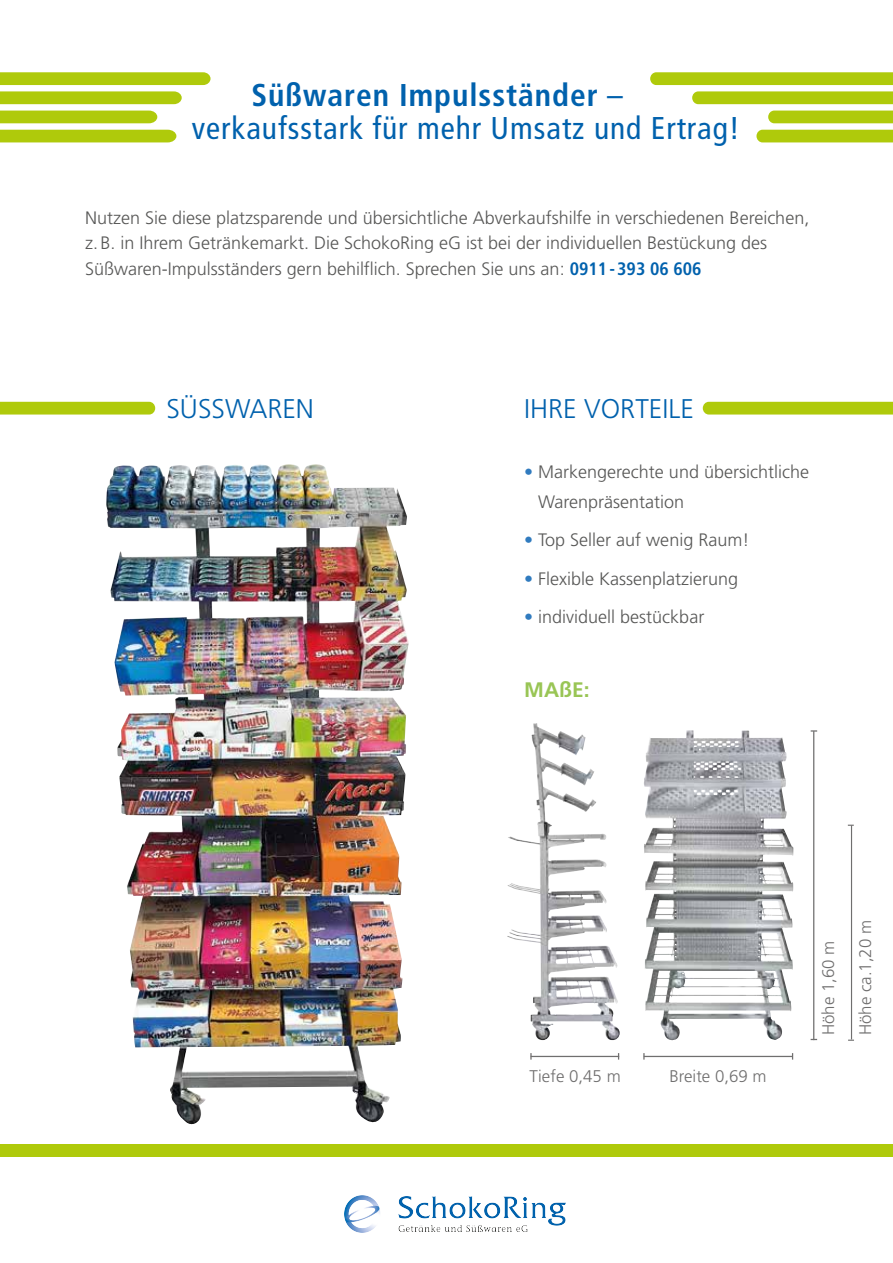
<style>
.page{position:relative;width:893px;height:1263px;background:#fff}
.page>*{position:absolute;margin:0;border:0;box-sizing:border-box;transform-origin:0 0}
.t1{font:condensed 31.5px/33px "Frutiger LT Pro";letter-spacing:.03em;color:#0061ad}
.t2{font:300 27px "Frutiger LT Pro";color:#0061ad}
.t3{font:700 21px "Frutiger LT Pro";color:#99c555}
.t4{font:300 18px/25.5px "Frutiger LT Pro";color:#575756}
.t5{font:300 16.8px/36.9px "Frutiger LT Pro";color:#706f6f}
.s1{font-weight:700}
.s2{font-weight:700;font-stretch:condensed;color:#0061ad}
.s3{color:#307bbf}
</style>
<div class="page">
<svg style="left:1px;top:72px;width:210px;height:13px;background:#b1cb12"></svg>
<div style="left:0;top:402px;width:155px;height:12px;background:#afca0b"></div>
<div style="left:703px;top:402px;width:190px;height:12px;background:#afca0b"></div>
<svg style="left:650px;top:72px;width:243px;height:13px;background:#b1cb11"></svg>
<svg style="left:1px;top:91px;width:181px;height:13px;background:#b2cc15"></svg>
<svg style="left:692px;top:91px;width:201px;height:13px;background:#b2cc14"></svg>
<div style="left:1px;top:111px;width:156px;height:12px;background:#afca0b"></div>
<svg style="left:768px;top:111px;width:125px;height:12px"></svg>
<div style="left:0;top:130px;width:176px;height:12px;background:#afca0b"></div>
<div style="left:756px;top:130px;width:137px;height:12px;background:#afca0b"></div>
<div style="left:0;top:1144px;width:893px;height:13px;background:#afca0b"></div>
<img style="left:0;top:0;width:1px;height:128px">
<img style="left:106px;top:464px;width:297px;height:661px">
<img style="left:507px;top:723px;width:34px;height:299px">
<hr style="left:531px;top:1056px;width:88px;height:1px;background:#706f6f">
<img style="left:644px;top:730px;width:149px;height:311px">
<hr style="left:644px;top:1056px;width:149px;height:1px;background:#706f6f">
<hr style="left:813px;top:731px;width:1px;height:309px;background:#706f6f">
<svg style="left:811px;top:730px;width:6px;height:2px"></svg>
<svg style="left:848px;top:1039px;width:6px;height:2px"></svg>
<hr style="left:851px;top:825px;width:1px;height:214px;background:#706f6f">
<img style="left:344px;top:1195px;width:221px;height:37px">
<h1 class="t1" style="left:192px;top:79px;width:549px;text-indent:60px"><span class="s1">Süßwaren Impulsständer</span> – verkaufsstark für mehr Umsatz und Ertrag!</h1>
<p class="t4" style="left:85px;top:205px;width:726px">Nutzen Sie diese platzsparende und übersichtliche Abverkaufshilfe in verschiedenen Bereichen, z.B. in Ihrem Getränkemarkt. Die SchokoRing eG ist bei der individuellen Bestückung des<br>Süßwaren-Impulsständers gern behilflich. Sprechen Sie uns an: <span class="s2">0911-393 06 606</span></p>
<h2 class="t2" style="left:166px;top:393px;width:149px">SÜSSWAREN</h2>
<h2 class="t2" style="left:524px;top:393px;width:171px">IHRE VORTEILE</h2>
<p class="t4" style="left:538px;top:457px;width:272px;line-height:30px;text-indent:-14px"><span class="s3">•</span> Markengerechte und übersichtliche<br>Warenpräsentation</p>
<p class="t4" style="left:524px;top:527px;width:227px"><span class="s3">•</span> Top Seller auf wenig Raum!</p>
<p class="t4" style="left:524px;top:566px;width:216px"><span class="s3">•</span> Flexible Kassenplatzierung</p>
<p class="t4" style="left:524px;top:604px;width:182px"><span class="s3">•</span> individuell bestückbar</p>
<p class="t3" style="left:524px;top:678px;width:67px">MAßE:</p>
<p class="t5" style="left:529px;top:1058px;width:93px">Tiefe 0,45 m</p>
<p class="t5" style="left:669px;top:1058px;width:99px">Breite 0,69 m</p>
<p class="t5" style="left:810px;top:1035px;width:117px;rotate:-90deg">Höhe 1,60 m<br>Höhe ca.1,20 m</p>
</div>
